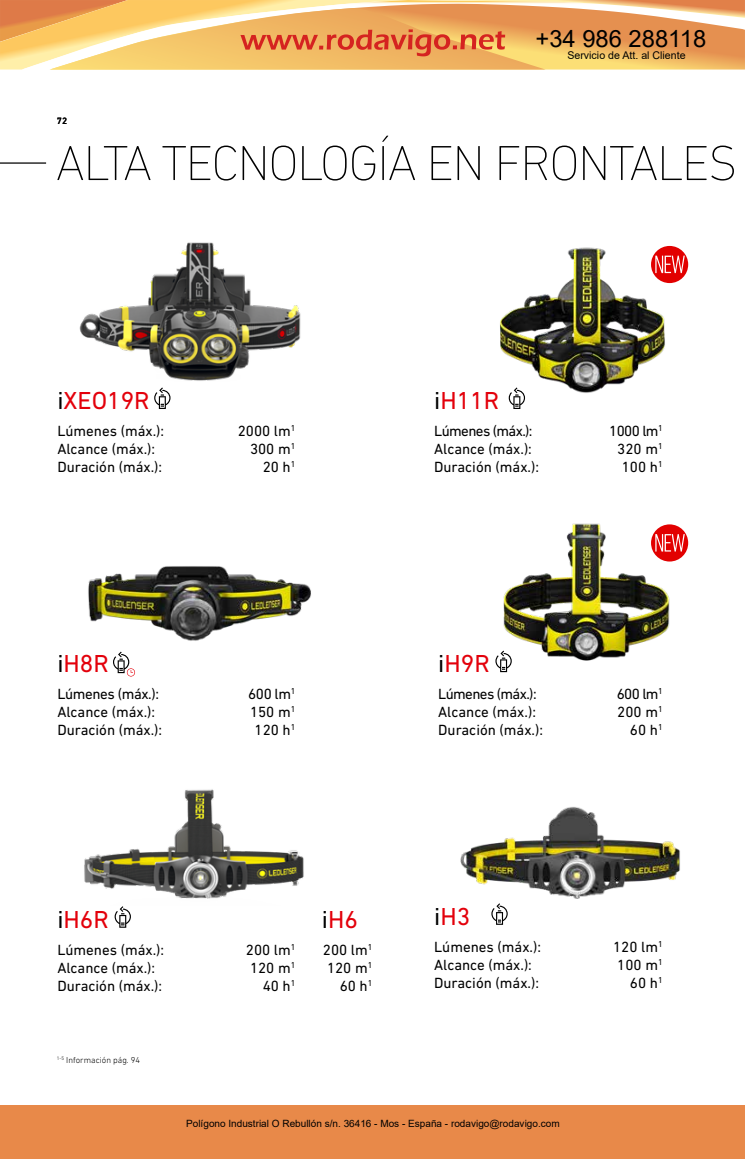
<style>
.page{position:relative;width:745px;height:1159px;background:#fff}
.page>*{position:absolute;margin:0;border:0;box-sizing:border-box;transform-origin:0 0}
.t1{font:200 50px "DIN Next LT Pro";letter-spacing:-.03em;color:#000}
.t2{font:25px "DIN Next LT Pro";color:#e3000b}
.t3{font:23.75px "Arial";color:#000}
.t4{font:15px/18px "DIN Next LT Pro";color:#000;text-align:right}
.t5{font:15px "DIN Next LT Pro";letter-spacing:-.04em;color:#000}
.t6{font:15px "DIN Next LT Pro";letter-spacing:-.025em;color:#000}
.t7{font:10.62px "Arial";color:#000}
.t8{font:10px "Arial";color:#000}
.t9{font:500 9.38px "DIN Next LT Pro";color:#000}
.t10{font:300 8.75px "DIN Next LT Pro";color:#000}
.s1{color:#000}
</style>
<div class="page">
<hr style="left:0;top:162px;width:46px;height:2px;background:#000">
<img style="left:79px;top:242px;width:222px;height:139px">
<img style="left:500px;top:523px;width:189px;height:150px">
<img style="left:84px;top:789px;width:220px;height:110px">
<img style="left:500px;top:246px;width:189px;height:147px">
<img style="left:88px;top:566px;width:223px;height:75px">
<svg style="left:113px;top:651px;width:22px;height:25px"></svg>
<svg style="left:508px;top:387px;width:16px;height:22px"></svg>
<svg style="left:154px;top:387px;width:16px;height:22px"></svg>
<svg style="left:495px;top:650px;width:16px;height:22px"></svg>
<svg style="left:114px;top:906px;width:17px;height:21px"></svg>
<img style="left:460px;top:806px;width:220px;height:93px">
<svg style="left:491px;top:903px;width:16px;height:22px"></svg>
<svg style="left:650px;top:246px;width:37px;height:37px"></svg>
<svg style="left:655px;top:256px;width:29px;height:17px"></svg>
<div style="left:650px;top:524px;width:37px;height:37px;background:#e20000;border-radius:50%"></div>
<svg style="left:655px;top:534px;width:29px;height:17px"></svg>
<div style="left:0;top:1105px;width:744px;height:54px;background:#e88949"></div>
<svg style="left:0;top:0;width:744px;height:70px;background:#f0b66e"></svg>
<h3 class="t3" style="left:535px;top:22px;width:172px">+34 986 288118</h3>
<p class="t9" style="left:57px;top:115px;width:12px">72</p>
<p class="t7" style="left:567px;top:48px;width:120px">Servicio de Att. al Cliente</p>
<h1 class="t1" style="left:56px;top:134px;width:683px">ALTA TECNOLOGÍA EN FRONTALES</h1>
<h2 class="t2" style="left:57px;top:386px;width:94px"><span class="s1">i</span>XEO19R</h2>
<p class="t4" style="left:57px;top:421px;width:108px">Lúmenes (máx.):</p>
<p class="t4" style="left:237px;top:421px;width:59px">2000 lm<sup>1</sup></p>
<p class="t4" style="left:57px;top:439px;width:99px">Alcance (máx.):</p>
<p class="t4" style="left:250px;top:439px;width:47px">300 m<sup>1</sup></p>
<p class="t4" style="left:57px;top:457px;width:106px">Duración (máx.):</p>
<p class="t4" style="left:262px;top:457px;width:34px">20 h<sup>1</sup></p>
<h2 class="t2" style="left:434px;top:386px;width:67px"><span class="s1">i</span>H11R</h2>
<p class="t5" style="left:434px;top:422px;width:100px">Lúmenes (máx.):</p>
<p class="t4" style="left:609px;top:421px;width:55px">1000 lm<sup>1</sup></p>
<p class="t4" style="left:434px;top:439px;width:99px">Alcance (máx.):</p>
<p class="t4" style="left:617px;top:439px;width:47px">320 m<sup>1</sup></p>
<p class="t4" style="left:434px;top:457px;width:106px">Duración (máx.):</p>
<p class="t4" style="left:621px;top:457px;width:42px">100 h<sup>1</sup></p>
<h2 class="t2" style="left:57px;top:649px;width:53px"><span class="s1">i</span>H8R</h2>
<p class="t6" style="left:57px;top:685px;width:103px">Lúmenes (máx.):</p>
<p class="t4" style="left:248px;top:685px;width:49px">600 lm<sup>1</sup></p>
<p class="t4" style="left:57px;top:703px;width:99px">Alcance (máx.):</p>
<p class="t4" style="left:250px;top:703px;width:47px">150 m<sup>1</sup></p>
<p class="t4" style="left:57px;top:721px;width:106px">Duración (máx.):</p>
<p class="t4" style="left:254px;top:721px;width:42px">120 h<sup>1</sup></p>
<h2 class="t2" style="left:438px;top:649px;width:53px"><span class="s1">i</span>H9R</h2>
<p class="t5" style="left:438px;top:685px;width:100px">Lúmenes (máx.):</p>
<p class="t4" style="left:616px;top:684px;width:47px">600 lm<sup>1</sup></p>
<p class="t4" style="left:438px;top:702px;width:99px">Alcance (máx.):</p>
<p class="t4" style="left:617px;top:702px;width:47px">200 m<sup>1</sup></p>
<p class="t4" style="left:438px;top:720px;width:106px">Duración (máx.):</p>
<p class="t4" style="left:629px;top:720px;width:34px">60 h<sup>1</sup></p>
<h2 class="t2" style="left:57px;top:904px;width:53px"><span class="s1">i</span>H6R</h2>
<p class="t4" style="left:57px;top:940px;width:108px">Lúmenes (máx.):</p>
<p class="t4" style="left:246px;top:940px;width:51px">200 lm<sup>1</sup></p>
<p class="t4" style="left:57px;top:958px;width:99px">Alcance (máx.):</p>
<p class="t4" style="left:250px;top:958px;width:47px">120 m<sup>1</sup></p>
<p class="t4" style="left:57px;top:976px;width:106px">Duración (máx.):</p>
<p class="t4" style="left:262px;top:976px;width:34px">40 h<sup>1</sup></p>
<p class="t10" style="left:57px;top:1055px;width:85px"><sup>1-5</sup> Información pág. 94</p>
<h2 class="t2" style="left:322px;top:904px;width:38px"><span class="s1">i</span>H6</h2>
<p class="t4" style="left:322px;top:940px;width:51px">200 lm<sup>1<br></sup>120 m<sup>1<br></sup>60 h<sup>1</sup></p>
<h2 class="t2" style="left:434px;top:902px;width:38px"><span class="s1">i</span>H3</h2>
<p class="t4" style="left:434px;top:937px;width:108px">Lúmenes (máx.):</p>
<p class="t4" style="left:612px;top:937px;width:51px">120 lm<sup>1</sup></p>
<p class="t4" style="left:434px;top:955px;width:99px">Alcance (máx.):</p>
<p class="t4" style="left:617px;top:955px;width:47px">100 m<sup>1</sup></p>
<p class="t4" style="left:434px;top:973px;width:106px">Duración (máx.):</p>
<p class="t4" style="left:629px;top:973px;width:34px">60 h<sup>1</sup></p>
<p class="t8" style="left:186px;top:1117px;width:375px">Polígono Industrial O Rebullón s/n. 36416 - Mos - España - rodavigo@rodavigo.com</p>
</div>
